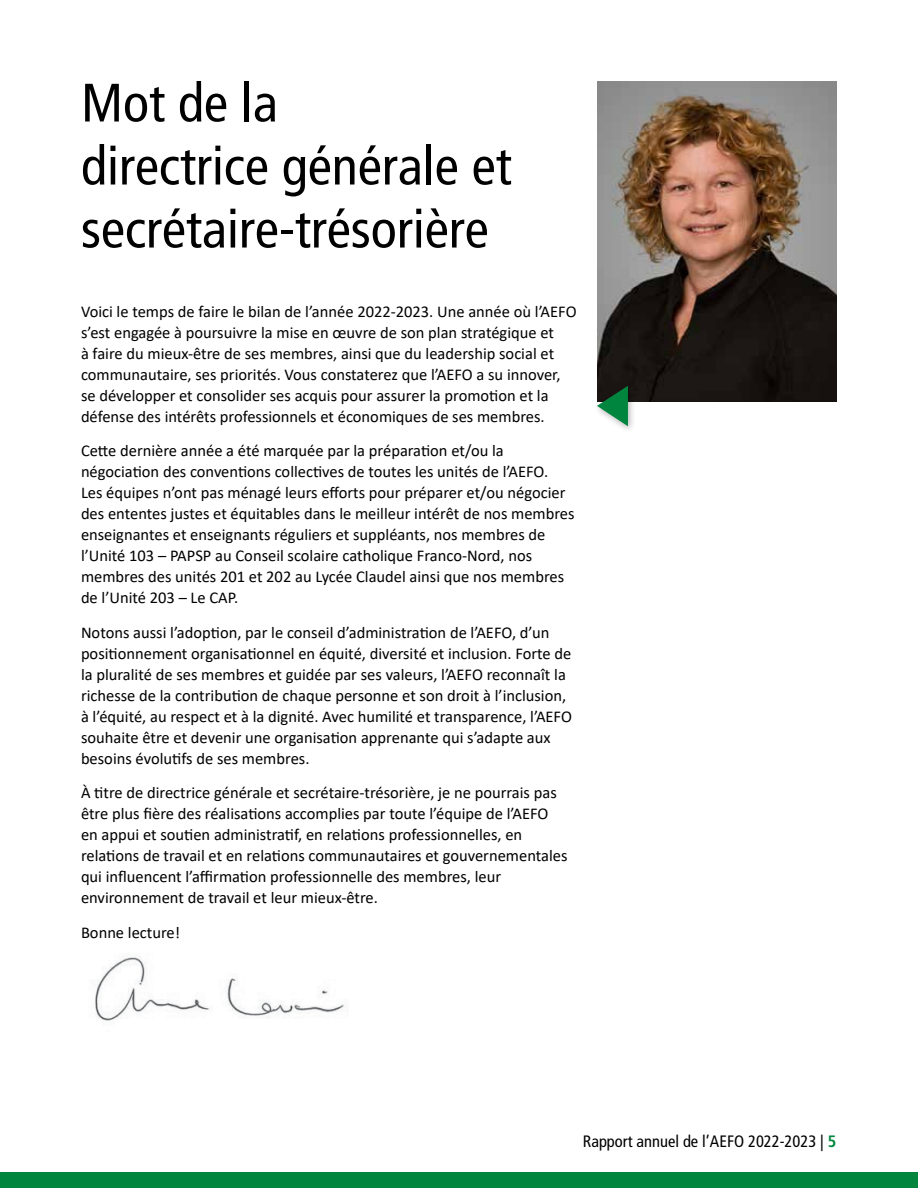
<style>
.page{position:relative;width:918px;height:1188px;background:#fff}
.page>*{position:absolute;margin:0;border:0;box-sizing:border-box;transform-origin:0 0}
.t1{font:condensed 54px/63px "Frutiger LT Std";color:#000}
.t2{font:16.5px/21px "Calibri";color:#000}
.t3{font:condensed 16.5px "Frutiger LT Std";color:#000}
.s1{font-weight:700;color:#00853f}
</style>
<div class="page">
<div style="left:0;top:1173px;width:918px;height:15px;background:#00853f"></div>
<img style="left:597px;top:81px;width:240px;height:321px">
<img style="left:95px;top:957px;width:250px;height:64px">
<div style="left:593px;top:382px;width:44px;height:52px;background:#000;opacity:.3"></div>
<svg style="left:597px;top:386px;width:31px;height:40px"></svg>
<h1 class="t1" style="left:81px;top:72px;width:432px">Mot de la<br>directrice générale et secrétaire-trésorière</h1>
<p class="t2" style="left:81px;top:300px;width:497px">Voici le temps de faire le bilan de l’année 2022-2023. Une année où l’AEFO s’est engagée à poursuivre la mise en œuvre de son plan stratégique et<br>à faire du mieux-être de ses membres, ainsi que du leadership social et communautaire, ses priorités. Vous constaterez que l’AEFO a su innover, se développer et consolider ses acquis pour assurer la promotion et la défense des intérêts professionnels et économiques de ses membres.</p>
<p class="t2" style="left:81px;top:440px;width:495px">Cette dernière année a été marquée par la préparation et/ou la négociation des conventions collectives de toutes les unités de l’AEFO.<br>Les équipes n’ont pas ménagé leurs efforts pour préparer et/ou négocier des ententes justes et équitables dans le meilleur intérêt de nos membres enseignantes et enseignants réguliers et suppléants, nos membres de l’Unité 103 – PAPSP au Conseil scolaire catholique Franco-Nord, nos membres des unités 201 et 202 au Lycée Claudel ainsi que nos membres de l’Unité 203 – Le CAP.</p>
<p class="t2" style="left:81px;top:621px;width:493px">Notons aussi l’adoption, par le conseil d’administration de l’AEFO, d’un positionnement organisationnel en équité, diversité et inclusion. Forte de la pluralité de ses membres et guidée par ses valeurs, l’AEFO reconnaît la richesse de la contribution de chaque personne et son droit à l’inclusion, à l’équité, au respect et à la dignité. Avec humilité et transparence, l’AEFO souhaite être et devenir une organisation apprenante qui s’adapte aux besoins évolutifs de ses membres.</p>
<p class="t2" style="left:81px;top:782px;width:488px">À titre de directrice générale et secrétaire-trésorière, je ne pourrais pas être plus fière des réalisations accomplies par toute l’équipe de l’AEFO en appui et soutien administratif, en relations professionnelles, en relations de travail et en relations communautaires et gouvernementales qui influencent l’affirmation professionnelle des membres, leur environnement de travail et leur mieux-être.</p>
<p class="t2" style="left:81px;top:921px;width:101px">Bonne lecture!</p>
<p class="t3" style="left:583px;top:1132px;width:255px">Rapport annuel de l’AEFO 2022-2023 | <span class="s1">5</span></p>
</div>
